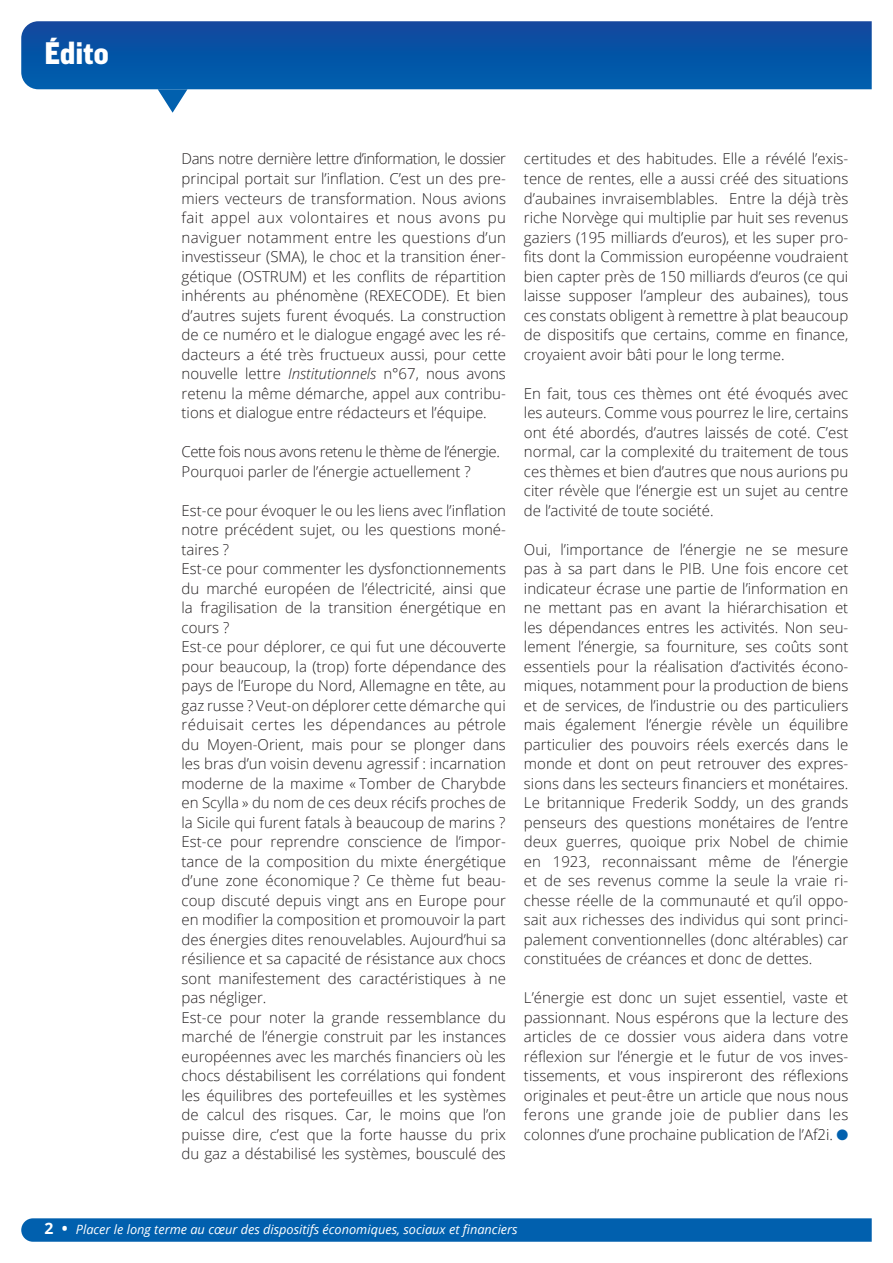
<style>
.page{position:relative;width:893px;height:1263px;background:#fff}
.page>*{position:absolute;margin:0;border:0;box-sizing:border-box;transform-origin:0 0}
.t1{font:900 30px "Good LF";color:#fff}
.t2{font:300 15px/19.5px "Open Sans";color:#231f20;text-align:justify}
.t3{font:300 15px/19.5px "Open Sans";letter-spacing:-.03em;color:#231f20}
.t4{font:italic 12.75px "Open Sans";color:#fff}
.s1{font-style:italic}
.s2{color:#0160ae}
.s3{font-weight:700;font-style:normal;font-size:15.75px}
</style>
<div class="page">
<svg style="left:21px;top:1218px;width:851px;height:24px;background:#0864b0"></svg>
<svg style="left:21px;top:21px;width:851px;height:68px;background:#0854a6"></svg>
<svg style="left:158px;top:89px;width:29px;height:24px"></svg>
<h1 class="t1" style="left:45px;top:36px;width:65px">Édito</h1>
<p class="t2" style="left:182px;top:149px;width:326px">Dans notre dernière lettre d’information, le dossier principal portait sur l’inflation. C’est un des pre&shy;miers vecteurs de transformation. Nous avions fait appel aux volontaires et nous avons pu naviguer notamment entre les questions d’un investisseur (SMA), le choc et la transition éner&shy;gétique (OSTRUM) et les conflits de répartition inhérents au phénomène (REXECODE). Et bien d’autres sujets furent évoqués. La construction de ce numéro et le dialogue engagé avec les ré&shy;dacteurs a été très fructueux aussi, pour cette nouvelle lettre <span class="s1">Institutionnels</span> n°67, nous avons retenu la même démarche, appel aux contribu&shy;tions et dialogue entre rédacteurs et l’équipe.</p>
<p class="t3" style="left:182px;top:441px;width:320px">Cette fois nous avons retenu le thème de l’énergie.<br>Pourquoi parler de l’énergie actuellement ?</p>
<p class="t2" style="left:182px;top:500px;width:326px;text-align:left">Est-ce pour évoquer le ou les liens avec l’inflation notre précédent sujet, ou les questions moné&shy;taires ?<br>Est-ce pour commenter les dysfonctionnements du marché européen de l’électricité, ainsi que la fragilisation de la transition énergétique en cours ?<br>Est-ce pour déplorer, ce qui fut une découverte pour beaucoup, la (trop) forte dépendance des pays de l’Europe du Nord, Allemagne en tête, au gaz russe ? Veut-on déplorer cette démarche qui réduisait certes les dépendances au pétrole du Moyen-Orient, mais pour se plonger dans les bras d’un voisin devenu agressif : incarnation moderne de la maxime « Tomber de Charybde en Scylla » du nom de ces deux récifs proches de la Sicile qui furent fatals à beaucoup de marins ?<br>Est-ce pour reprendre conscience de l’impor&shy;tance de la composition du mixte énergétique d’une zone économique ? Ce thème fut beau&shy;coup discuté depuis vingt ans en Europe pour en modifier la composition et promouvoir la part des énergies dites renouvelables. Aujourd’hui sa résilience et sa capacité de résistance aux chocs sont manifestement des caractéristiques à ne pas négliger.<br>Est-ce pour noter la grande ressemblance du marché de l’énergie construit par les instances européennes avec les marchés financiers où les chocs déstabilisent les corrélations qui fondent les équilibres des portefeuilles et les systèmes de calcul des risques. Car, le moins que l’on puisse dire, c’est que la forte hausse du prix du gaz a déstabilisé les systèmes, bousculé des</p>
<p class="t2" style="left:524px;top:149px;width:326px">certitudes et des habitudes. Elle a révélé l’exis&shy;tence de rentes, elle a aussi créé des situations d’aubaines invraisemblables. Entre la déjà très riche Norvège qui multiplie par huit ses revenus gaziers (195 milliards d’euros), et les super pro&shy;fits dont la Commission européenne voudraient bien capter près de 150 milliards d’euros (ce qui laisse supposer l’ampleur des aubaines), tous ces constats obligent à remettre à plat beaucoup de dispositifs que certains, comme en finance, croyaient avoir bâti pour le long terme.</p>
<p class="t2" style="left:524px;top:383px;width:326px">En fait, tous ces thèmes ont été évoqués avec les auteurs. Comme vous pourrez le lire, certains ont été abordés, d’autres laissés de coté. C’est normal, car la complexité du traitement de tous ces thèmes et bien d’autres que nous aurions pu citer révèle que l’énergie est un sujet au centre de l’activité de toute société.</p>
<p class="t2" style="left:524px;top:539px;width:326px">Oui, l’importance de l’énergie ne se mesure pas à sa part dans le PIB. Une fois encore cet indicateur écrase une partie de l’information en ne mettant pas en avant la hiérarchisation et les dépendances entres les activités. Non seu&shy;lement l’énergie, sa fourniture, ses coûts sont essentiels pour la réalisation d’activités écono&shy;miques, notamment pour la production de biens et de services, de l’industrie ou des particuliers mais également l’énergie révèle un équilibre particulier des pouvoirs réels exercés dans le monde et dont on peut retrouver des expres&shy;sions dans les secteurs financiers et monétaires.<br>Le britannique Frederik Soddy, un des grands penseurs des questions monétaires de l’entre deux guerres, quoique prix Nobel de chimie en 1923, reconnaissant même de l’énergie et de ses revenus comme la seule la vraie ri&shy;chesse réelle de la communauté et qu’il oppo&shy;sait aux richesses des individus qui sont princi&shy;palement conventionnelles (donc altérables) car constituées de créances et donc de dettes.</p>
<p class="t2" style="left:524px;top:987px;width:326px">L’énergie est donc un sujet essentiel, vaste et passionnant. Nous espérons que la lecture des articles de ce dossier vous aidera dans votre réflexion sur l’énergie et le futur de vos inves&shy;tissements, et vous inspireront des réflexions originales et peut-être un article que nous nous ferons une grande joie de publier dans les colonnes d’une prochaine publication de l’Af2i. <span class="s2">●</span></p>
<p class="t4" style="left:45px;top:1220px;width:475px"><span class="s3">2 •</span> Placer le long terme au cœur des dispositifs économiques, sociaux et financiers</p>
</div>
